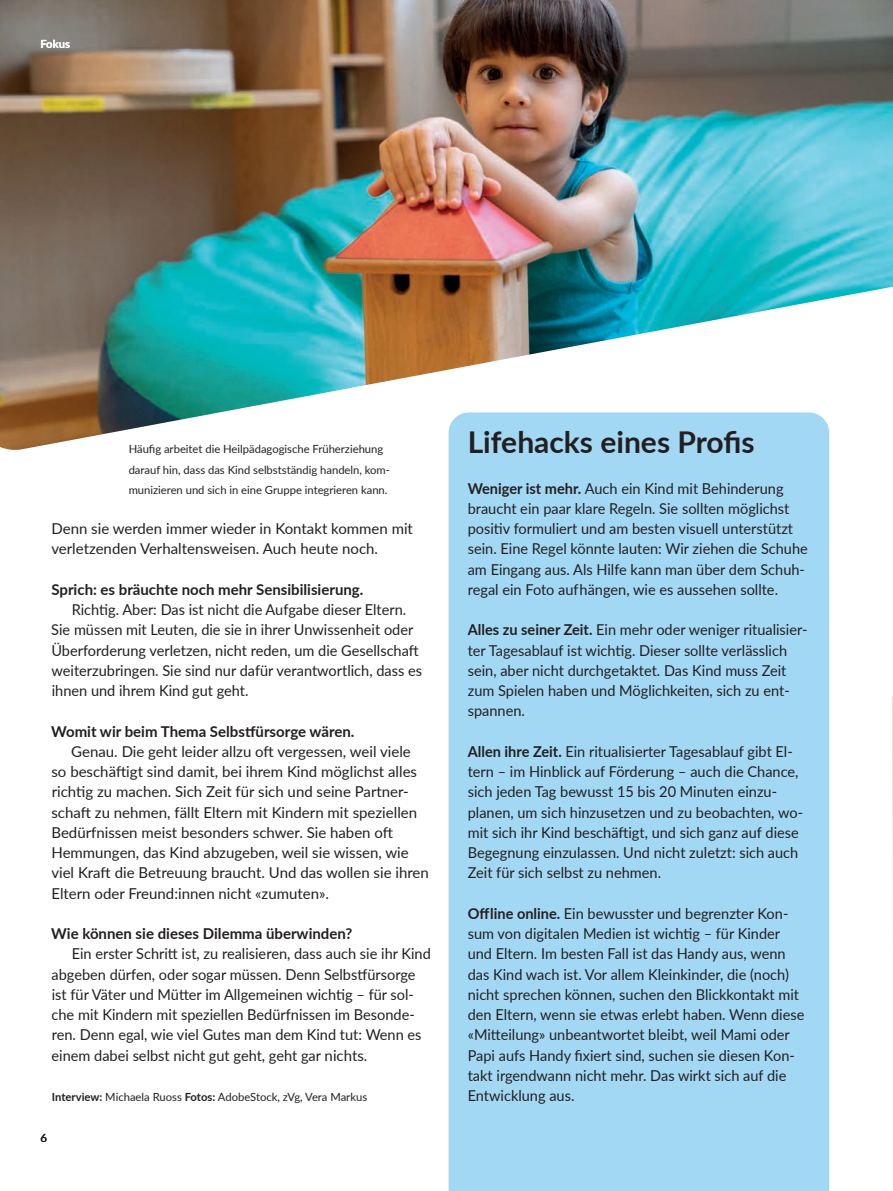
<style>
.page{position:relative;width:893px;height:1191px;background:#fff}
.page>*{position:absolute;margin:0;border:0;box-sizing:border-box;transform-origin:0 0}
.t1{font:700 30px "Lato";color:#231f20}
.t2{font:15px/20.2px "Lato";color:#231f20}
.t3{font:700 15px "Lato";color:#231f20}
.t4{font:11.25px/20.2px "Lato";color:#231f20}
.t5{font:700 11.25px "Lato";color:#fff}
.s1{font-weight:700}
</style>
<div class="page">
<div style="left:449px;top:451px;width:380px;height:740px;background:#a3d8f4"></div>
<img style="left:0;top:0;width:893px;height:451px">
<svg style="left:892px;top:696px;width:1px;height:188px"></svg>
<p class="t5" style="left:40px;top:35px;width:31px">Fokus</p>
<p class="t4" style="left:129px;top:439px;width:263px">Häufig arbeitet die Heilpädagogische Früherziehung darauf hin, dass das Kind selbstständig handeln, kom&shy;munizieren und sich in eine Gruppe integrieren kann.</p>
<p class="t2" style="left:51px;top:518px;width:363px">Denn sie werden immer wieder in Kontakt kommen mit verletzenden Verhaltensweisen. Auch heute noch.</p>
<p class="t3" style="left:51px;top:578px;width:313px">Sprich: es bräuchte noch mehr Sensibilisierung.</p>
<p class="t2" style="left:51px;top:599px;width:372px;text-indent:20px">Richtig. Aber: Das ist nicht die Aufgabe dieser Eltern.<br>Sie müssen mit Leuten, die sie in ihrer Unwissenheit oder Überforderung verletzen, nicht reden, um die Gesellschaft weiterzubringen. Sie sind nur dafür verantwortlich, dass es ihnen und ihrem Kind gut geht.</p>
<p class="t3" style="left:51px;top:720px;width:305px">Womit wir beim Thema Selbstfürsorge wären.</p>
<p class="t2" style="left:51px;top:740px;width:379px;text-indent:20px">Genau. Die geht leider allzu oft vergessen, weil viele so beschäftigt sind damit, bei ihrem Kind möglichst alles richtig zu machen. Sich Zeit für sich und seine Partner&shy;schaft zu nehmen, fällt Eltern mit Kindern mit speziellen Bedürfnissen meist besonders schwer. Sie haben oft Hemmungen, das Kind abzugeben, weil sie wissen, wie viel Kraft die Betreuung braucht. Und das wollen sie ihren Eltern oder Freund:innen nicht «zumuten».</p>
<p class="t3" style="left:51px;top:922px;width:303px">Wie können sie dieses Dilemma überwinden?</p>
<p class="t2" style="left:51px;top:943px;width:381px;text-indent:20px">Ein erster Schritt ist, zu realisieren, dass auch sie ihr Kind abgeben dürfen, oder sogar müssen. Denn Selbstfürsorge ist für Väter und Mütter im Allgemeinen wichtig – für sol&shy;che mit Kindern mit speziellen Bedürfnissen im Besonde&shy;ren. Denn egal, wie viel Gutes man dem Kind tut: Wenn es einem dabei selbst nicht gut geht, geht gar nichts.</p>
<p class="t4" style="left:52px;top:1086px;width:317px"><span class="s1">Interview:</span> Michaela Ruoss <span class="s1">Fotos:</span> AdobeStock, zVg, Vera Markus</p>
<p class="t4" style="left:40px;top:1127px;width:8px">6</p>
<h1 class="t1" style="left:468px;top:420px;width:288px">Lifehacks eines Profis</h1>
<p class="t2" style="left:468px;top:477px;width:342px"><span class="s1">Weniger ist mehr.</span> Auch ein Kind mit Behinderung braucht ein paar klare Regeln. Sie sollten möglichst positiv formuliert und am besten visuell unterstützt sein. Eine Regel könnte lauten: Wir ziehen die Schuhe am Eingang aus. Als Hilfe kann man über dem Schuh&shy;regal ein Foto auf hängen, wie es aussehen sollte.</p>
<p class="t2" style="left:468px;top:619px;width:341px"><span class="s1">Alles zu seiner Zeit.</span> Ein mehr oder weniger ritualisier&shy;ter Tagesablauf ist wichtig. Dieser sollte verlässlich sein, aber nicht durchgetaktet. Das Kind muss Zeit zum Spielen haben und Möglichkeiten, sich zu ent&shy;spannen.</p>
<p class="t2" style="left:468px;top:740px;width:337px"><span class="s1">Allen ihre Zeit.</span> Ein ritualisierter Tagesablauf gibt El&shy;tern – im Hinblick auf Förderung – auch die Chance, sich jeden Tag bewusst 15 bis 20 Minuten einzu&shy;planen, um sich hinzusetzen und zu beobachten, wo&shy;mit sich ihr Kind beschäftigt, und sich ganz auf diese Begegnung einzulassen. Und nicht zuletzt: sich auch Zeit für sich selbst zu nehmen.</p>
<p class="t2" style="left:468px;top:902px;width:338px"><span class="s1">Off line online.</span> Ein bewusster und begrenzter Kon&shy;sum von digitalen Medien ist wichtig – für Kinder und Eltern. Im besten Fall ist das Handy aus, wenn das Kind wach ist. Vor allem Kleinkinder, die (noch) nicht sprechen können, suchen den Blickkontakt mit den Eltern, wenn sie etwas erlebt haben. Wenn diese «Mitteilung» unbeantwortet bleibt, weil Mami oder Papi aufs Handy fixiert sind, suchen sie diesen Kon&shy;takt irgendwann nicht mehr. Das wirkt sich auf die Entwicklung aus.</p>
</div>
